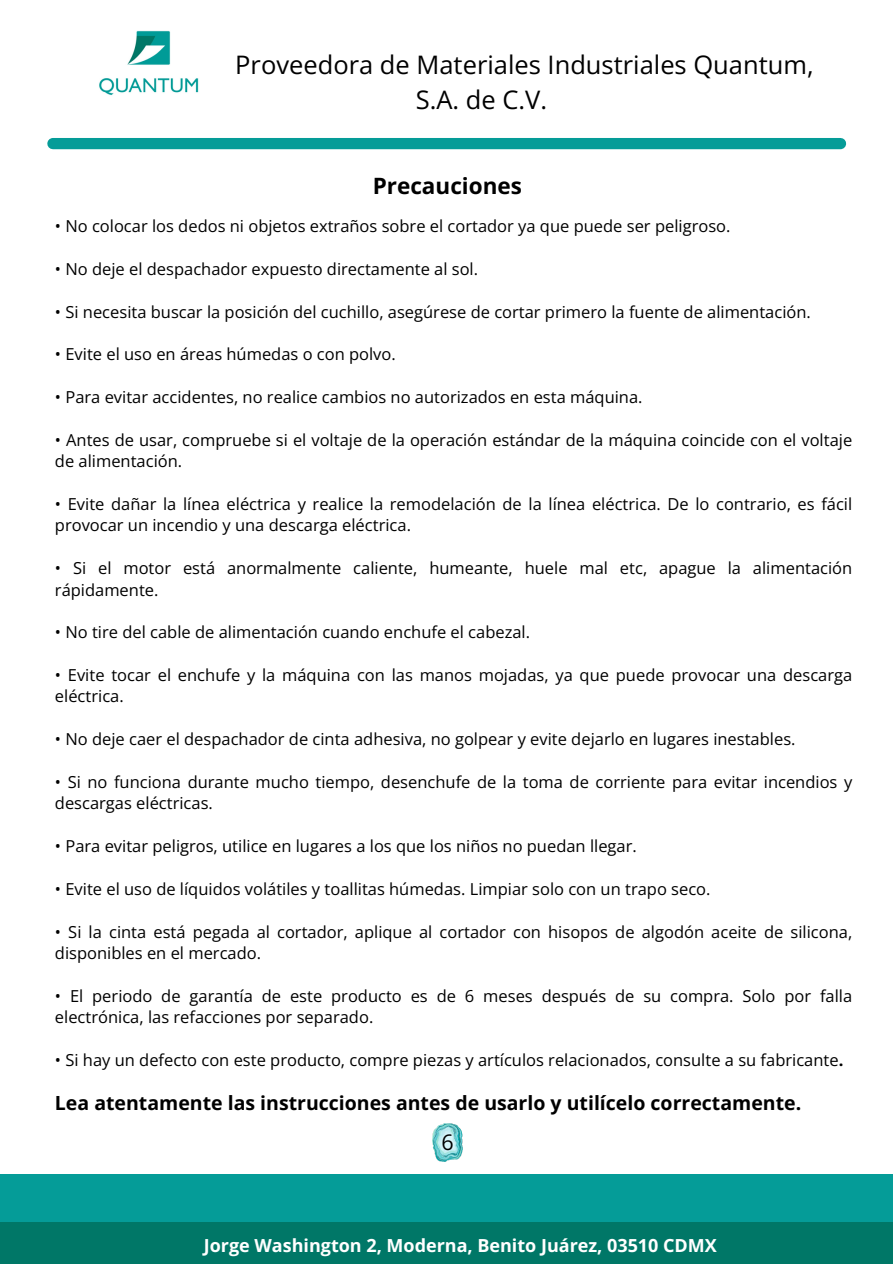
<style>
.page{position:relative;width:893px;height:1264px;background:#fff}
.page>*{position:absolute;margin:0;border:0;box-sizing:border-box;transform-origin:0 0}
.t1{font:25.5px/34.8px "Open Sans";color:#000}
.t2{font:700 22.5px "Open Sans";color:#000}
.t3{font:21.45px "Open Sans";color:#000}
.t4{font:700 19.5px "Open Sans";color:#000}
.t5{font:700 18px "Open Sans";color:#fff}
.t6{font:16.5px/21.3px "Open Sans";color:#000}
.s1{font-weight:700}
</style>
<div class="page">
<div style="left:53px;top:138px;width:787px;height:11px;background:#059c98"></div>
<div style="left:0;top:1174px;width:892px;height:89px;background:#059c98"></div>
<div style="left:0;top:1222px;width:892px;height:41px;background:#007767"></div>
<img style="left:99px;top:30px;width:100px;height:66px">
<img style="left:432px;top:1123px;width:30px;height:38px">
<p class="t1" style="left:415px;top:47px;width:399px;text-indent:-180px">Proveedora de Materiales Industriales Quantum,<br>S.A. de C.V.</p>
<p class="t2" style="left:373px;top:170px;width:151px">Precauciones</p>
<p class="t6" style="left:55px;top:215px;width:677px">• No colocar los dedos ni objetos extraños sobre el cortador ya que puede ser peligroso.</p>
<p class="t6" style="left:55px;top:258px;width:424px">• No deje el despachador expuesto directamente al sol.</p>
<p class="t6" style="left:55px;top:300px;width:757px">• Si necesita buscar la posición del cuchillo, asegúrese de cortar primero la fuente de alimentación.</p>
<p class="t6" style="left:55px;top:343px;width:342px">• Evite el uso en áreas húmedas o con polvo.</p>
<p class="t6" style="left:55px;top:386px;width:589px">• Para evitar accidentes, no realice cambios no autorizados en esta máquina.</p>
<p class="t6" style="left:55px;top:429px;width:798px">• Antes de usar, compruebe si el voltaje de la operación estándar de la máquina coincide con el voltaje de alimentación.</p>
<p class="t6" style="left:55px;top:493px;width:798px">• Evite dañar la línea eléctrica y realice la remodelación de la línea eléctrica. De lo contrario, es fácil provocar un incendio y una descarga eléctrica.</p>
<p class="t6" style="left:55px;top:557px;width:798px">• Si el motor está anormalmente caliente, humeante, huele mal etc, apague la alimentación rápidamente.</p>
<p class="t6" style="left:55px;top:621px;width:476px">• No tire del cable de alimentación cuando enchufe el cabezal.</p>
<p class="t6" style="left:55px;top:664px;width:798px">• Evite tocar el enchufe y la máquina con las manos mojadas, ya que puede provocar una descarga eléctrica.</p>
<p class="t6" style="left:55px;top:728px;width:742px">• No deje caer el despachador de cinta adhesiva, no golpear y evite dejarlo en lugares inestables.</p>
<p class="t6" style="left:55px;top:771px;width:798px">• Si no funciona durante mucho tiempo, desenchufe de la toma de corriente para evitar incendios y descargas eléctricas.</p>
<p class="t6" style="left:55px;top:835px;width:583px">• Para evitar peligros, utilice en lugares a los que los niños no puedan llegar.</p>
<p class="t6" style="left:55px;top:877px;width:657px">• Evite el uso de líquidos volátiles y toallitas húmedas. Limpiar solo con un trapo seco.</p>
<p class="t6" style="left:55px;top:920px;width:798px">• Si la cinta está pegada al cortador, aplique al cortador con hisopos de algodón aceite de silicona, disponibles en el mercado.</p>
<p class="t6" style="left:55px;top:984px;width:798px">• El periodo de garantía de este producto es de 6 meses después de su compra. Solo por falla electrónica, las refacciones por separado.</p>
<p class="t6" style="left:55px;top:1048px;width:789px">• Si hay un defecto con este producto, compre piezas y artículos relacionados, consulte a su fabricante<span class="s1">.</span></p>
<p class="t4" style="left:55px;top:1089px;width:747px">Lea atentamente las instrucciones antes de usarlo y utilícelo correctamente.</p>
<p class="t3" style="left:441px;top:1127px;width:14px">6</p>
<p class="t5" style="left:204px;top:1232px;width:514px">Jorge Washington 2, Moderna, Benito Juárez, 03510 CDMX</p>
</div>
